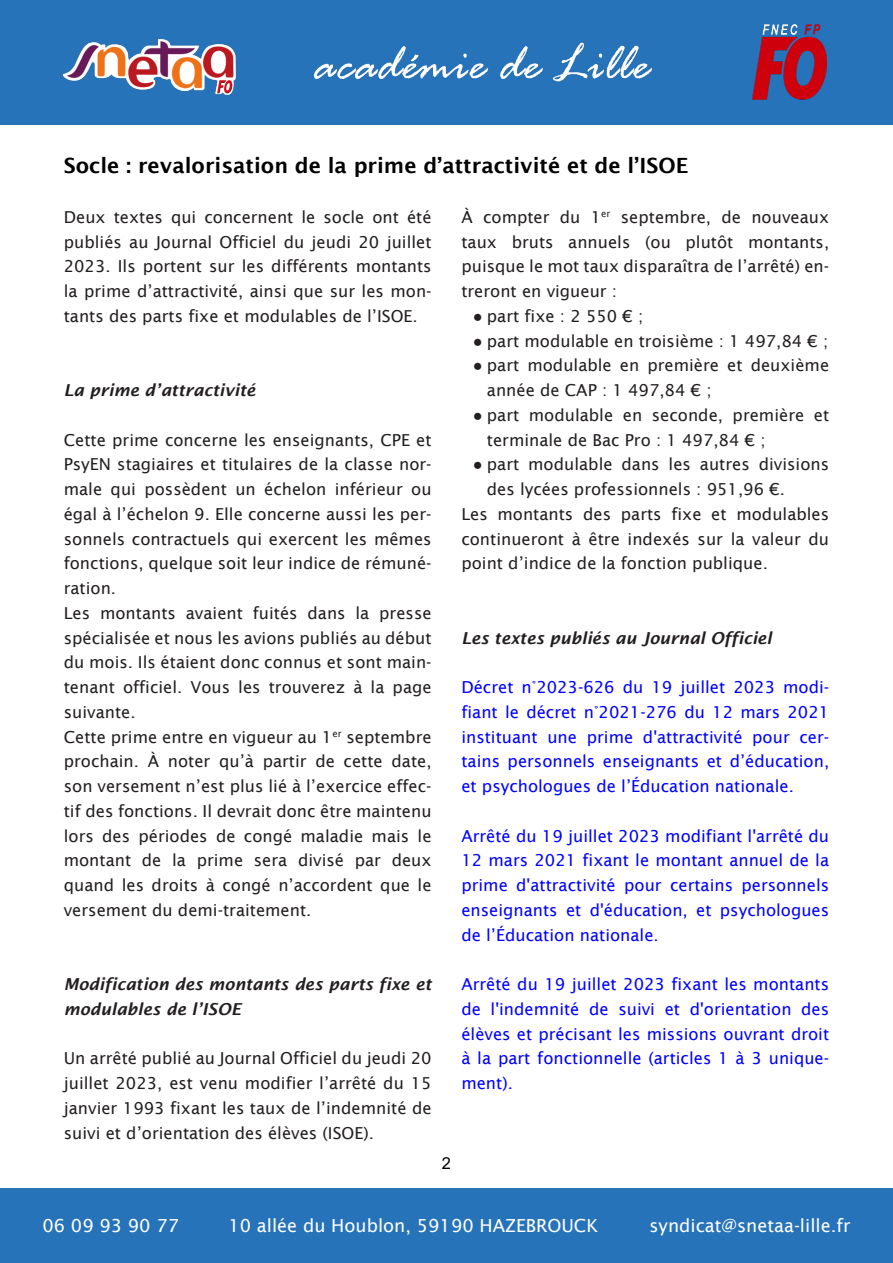
<style>
.page{position:relative;width:893px;height:1263px;background:#fff}
.page>*{position:absolute;margin:0;border:0;box-sizing:border-box;transform-origin:0 0}
.t1{font:600 21px "Lucida Sans";color:#000}
.t2{font:18px "Lucida Sans";color:#fff}
.t3{font:16.5px/24.8px "Lucida Sans";color:#231f20;text-align:justify}
.t4{font:16.5px/24.8px "Lucida Sans";color:#00f;text-align:justify}
.t5{font:italic 600 16.5px/24.8px "Lucida Sans";color:#231f20}
.t6{font:16.5px "Arial";color:#000}
.s1{font-family:"Arial"}
</style>
<div class="page">
<div style="left:0;top:0;width:893px;height:124px;background:#2773ba"></div>
<div style="left:0;top:1188px;width:893px;height:75px;background:#2773ba"></div>
<img style="left:64px;top:40px;width:171px;height:55px">
<img style="left:752px;top:25px;width:74px;height:74px">
<img style="left:313px;top:42px;width:339px;height:40px">
<p class="t1" style="left:64px;top:157px;width:626px">Socle : revalorisation de la prime d’attractivité et de l’ISOE</p>
<p class="t3" style="left:64px;top:206px;width:369px">Deux textes qui concernent le socle ont été publiés au Journal Officiel du jeudi 20 juillet 2023. Ils portent sur les différents montants la prime d’attractivité, ainsi que sur les mon&shy;tants des parts fixe et modulables de l’ISOE.</p>
<p class="t5" style="left:64px;top:379px;width:193px">La prime d’attractivité</p>
<p class="t3" style="left:64px;top:428px;width:369px;text-align:left">Cette prime concerne les enseignants, CPE et PsyEN stagiaires et titulaires de la classe nor&shy;male qui possèdent un échelon inférieur ou égal à l’échelon 9. Elle concerne aussi les per&shy;sonnels contractuels qui exercent les mêmes fonctions, quelque soit leur indice de rémuné&shy;ration.<br>Les montants avaient fuités dans la presse spécialisée et nous les avions publiés au début du mois. Ils étaient donc connus et sont main&shy;tenant officiel. Vous les trouverez à la page suivante.<br>Cette prime entre en vigueur au 1<sup>er</sup> septembre prochain. À noter qu’à partir de cette date, son versement n’est plus lié à l’exercice effec&shy;tif des fonctions. Il devrait donc être maintenu lors des périodes de congé maladie mais le montant de la prime sera divisé par deux quand les droits à congé n’accordent que le versement du demi-traitement.</p>
<p class="t5" style="left:64px;top:973px;width:369px">Modification des montants des parts fixe et modulables de l’ISOE</p>
<p class="t3" style="left:64px;top:1047px;width:369px">Un arrêté publié au Journal Officiel du jeudi 20 juillet 2023, est venu modifier l’arrêté du 15 janvier 1993 fixant les taux de l’indemnité de suivi et d’orientation des élèves (ISOE).</p>
<p class="t6" style="left:442px;top:1157px;width:11px">2</p>
<p class="t3" style="left:461px;top:206px;width:369px">À compter du 1<sup>er</sup> septembre, de nouveaux taux bruts annuels (ou plutôt montants, puisque le mot taux disparaîtra de l’arrêté) en&shy;treront en vigueur :</p>
<p class="t3" style="left:473px;top:305px;width:172px"><span class="s1">●</span> part fixe : 2 550 € ;</p>
<p class="t3" style="left:473px;top:329px;width:357px"><span class="s1">●</span> part modulable en troisième : 1 497,84 € ;</p>
<p class="t3" style="left:487px;top:354px;width:344px;text-indent:-14px"><span class="s1">●</span> part modulable en première et deuxième année de CAP : 1 497,84 € ;</p>
<p class="t3" style="left:487px;top:404px;width:344px;text-indent:-14px"><span class="s1">●</span> part modulable en seconde, première et terminale de Bac Pro : 1 497,84 € ;</p>
<p class="t3" style="left:473px;top:453px;width:358px"><span class="s1">●</span> part modulable dans les autres divisions</p>
<p class="t3" style="left:487px;top:478px;width:300px">des lycées professionnels : 951,96 €.</p>
<p class="t3" style="left:461px;top:503px;width:369px">Les montants des parts fixe et modulables</p>
<p class="t3" style="left:461px;top:527px;width:369px">continueront à être indexés sur la valeur du</p>
<p class="t3" style="left:461px;top:552px;width:308px">point d’indice de la fonction publique.</p>
<p class="t5" style="left:461px;top:626px;width:312px">Les textes publiés au Journal Officiel</p>
<p class="t4" style="left:461px;top:676px;width:369px">Décret n°2023-626 du 19 juillet 2023 modi&shy;fiant le décret n°2021-276 du 12 mars 2021 instituant une prime d'attractivité pour cer&shy;tains personnels enseignants et d’éducation, et psychologues de l’Éducation nationale.</p>
<p class="t4" style="left:461px;top:824px;width:369px">Arrêté du 19 juillet 2023 modifiant l'arrêté du 12 mars 2021 fixant le montant annuel de la prime d'attractivité pour certains personnels enseignants et d'éducation, et psychologues de l’Éducation nationale.</p>
<p class="t4" style="left:461px;top:973px;width:369px">Arrêté du 19 juillet 2023 fixant les montants de l'indemnité de suivi et d'orientation des élèves et précisant les missions ouvrant droit à la part fonctionnelle (articles 1 à 3 unique&shy;ment).</p>
<p class="t2" style="left:43px;top:1218px;width:138px">06 09 93 90 77</p>
<p class="t2" style="left:228px;top:1218px;width:371px">10 allée du Houblon, 59190 HAZEBROUCK</p>
<p class="t2" style="left:649px;top:1218px;width:202px">syndicat@snetaa-lille.fr</p>
</div>
